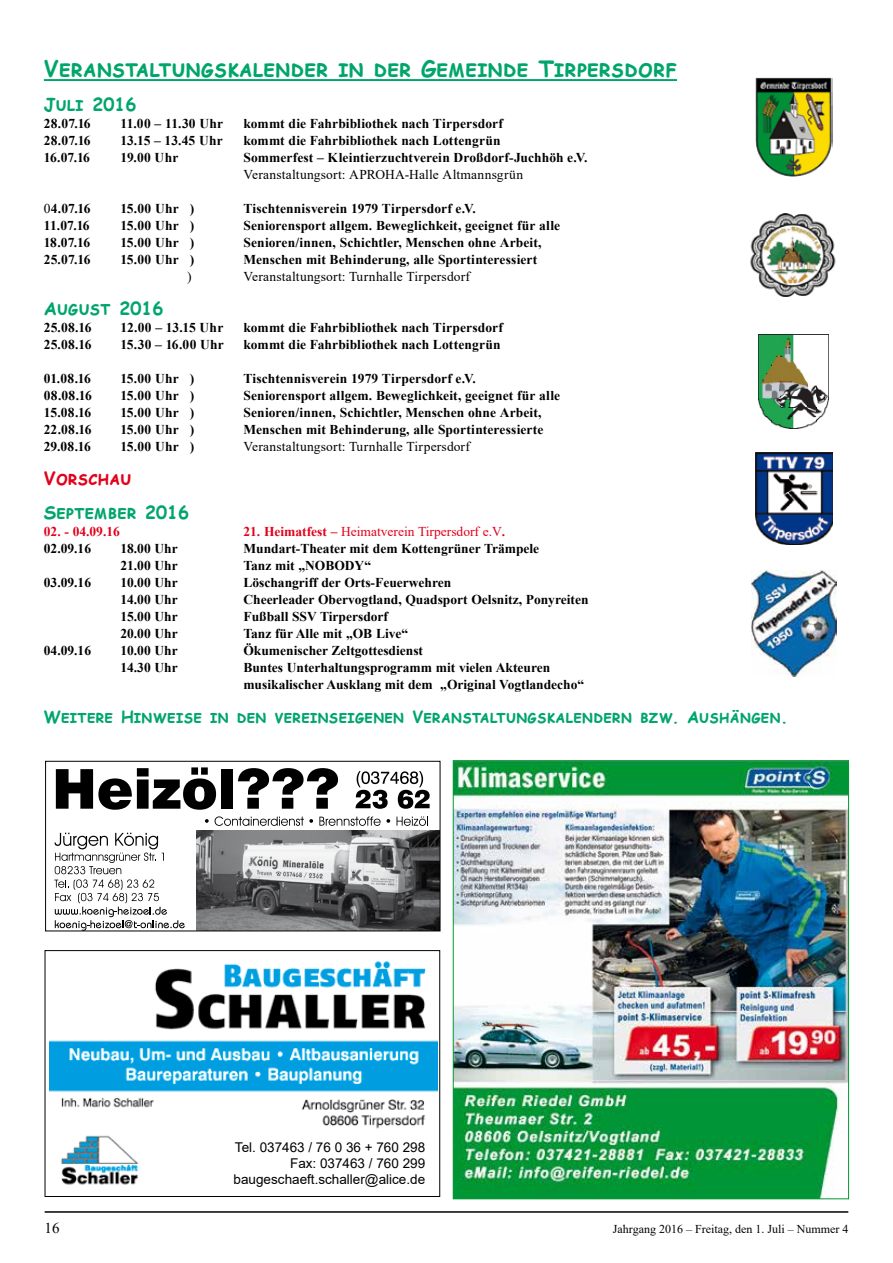
<style>
.page{position:relative;width:893px;height:1263px;background:#fff}
.page>*{position:absolute;margin:0;border:0;box-sizing:border-box;transform-origin:0 0}
.t1{font:700 22.5px "Comic Sans MS";color:#00a56c}
.t2{font:700 18px "Comic Sans MS";color:#00a56c}
.t3{font:700 18px "Comic Sans MS";color:#e2001a}
.t4{font:700 16.5px "Comic Sans MS";color:#00a56c}
.t5{font:15px "Times New Roman";color:#000}
.t6{font:700 13.5px/17px "Times New Roman";color:#000}
.t7{font:13.5px "Times New Roman";letter-spacing:.015em;color:#000}
.t8{font:13.5px/16.2px "Arial";color:#000;text-align:right}
.t9{font:13.5px "Times New Roman";color:#e2001a}
.t10{font:700 13.5px "Times New Roman";color:#e2001a}
.t11{font:12px "Times New Roman";color:#000}
.s1{font-weight:400}
.s2{font-weight:700}
</style>
<div class="page">
<hr style="left:45px;top:1211px;width:803px;height:2px;background:#000">
<img style="left:759px;top:334px;width:70px;height:95px">
<img style="left:752px;top:571px;width:84px;height:106px">
<img style="left:756px;top:452px;width:76px;height:92px">
<img style="left:755px;top:78px;width:77px;height:99px">
<img style="left:750px;top:213px;width:86px;height:84px">
<hr style="left:44px;top:79px;width:633px;height:2px;background:#00a56c">
<img style="left:49px;top:961px;width:388px;height:224px">
<div style="left:45px;top:950px;width:395px;height:247px;border:1px solid #000"></div>
<div style="left:151px;top:1138px;width:282px;height:56px;background:#fff"></div>
<img style="left:197px;top:830px;width:241px;height:99px">
<div style="left:45px;top:761px;width:395px;height:170px;border:1px solid #000"></div>
<svg style="left:54px;top:833px;width:131px;height:98px"></svg>
<svg style="left:205px;top:819px;width:4px;height:4px"></svg>
<svg style="left:215px;top:816px;width:98px;height:10px"></svg>
<svg style="left:319px;top:816px;width:71px;height:10px"></svg>
<svg style="left:397px;top:816px;width:31px;height:10px"></svg>
<svg style="left:56px;top:767px;width:160px;height:43px"></svg>
<div style="left:221px;top:769px;width:12px;height:40px;background:#000"></div>
<svg style="left:238px;top:768px;width:100px;height:41px"></svg>
<svg style="left:356px;top:771px;width:74px;height:38px"></svg>
<img style="left:455px;top:762px;width:392px;height:435px">
<h1 class="t1" style="left:44px;top:52px;width:635px">Veranstaltungskalender in der Gemeinde Tirpersdorf</h1>
<h2 class="t2" style="left:44px;top:91px;width:94px">Juli 2016</h2>
<p class="t6" style="left:44px;top:114px;width:48px">28.07.16</p>
<p class="t6" style="left:120px;top:114px;width:104px">11.00 – 11.30 Uhr</p>
<p class="t6" style="left:243px;top:114px;width:261px">kommt die Fahrbibliothek nach Tirpersdorf</p>
<p class="t6" style="left:44px;top:131px;width:48px">28.07.16</p>
<p class="t6" style="left:120px;top:131px;width:104px">13.15 – 13.45 Uhr</p>
<p class="t6" style="left:243px;top:131px;width:259px">kommt die Fahrbibliothek nach Lottengrün</p>
<p class="t6" style="left:44px;top:148px;width:48px">16.07.16</p>
<p class="t6" style="left:120px;top:148px;width:60px">19.00 Uhr</p>
<p class="t6" style="left:243px;top:148px;width:346px">Sommerfest – Kleintierzuchtverein Droßdorf-Juchhöh e.V.</p>
<p class="t7" style="left:243px;top:165px;width:281px">Veranstaltungsort: APROHA-Halle Altmannsgrün</p>
<p class="t6" style="left:44px;top:199px;width:48px"><span class="s1">0</span>4.07.16</p>
<p class="t6" style="left:120px;top:199px;width:76px">15.00 Uhr )</p>
<p class="t6" style="left:243px;top:199px;width:234px">Tischtennisverein 1979 Tirpersdorf e.V.</p>
<p class="t6" style="left:44px;top:216px;width:47px">11.07.16</p>
<p class="t6" style="left:120px;top:216px;width:76px">15.00 Uhr )</p>
<p class="t6" style="left:243px;top:216px;width:318px">Seniorensport allgem. Beweglichkeit, geeignet für alle</p>
<p class="t6" style="left:44px;top:233px;width:48px">18.07.16</p>
<p class="t6" style="left:120px;top:233px;width:76px">15.00 Uhr )</p>
<p class="t6" style="left:243px;top:233px;width:300px">Senioren/innen, Schichtler, Menschen ohne Arbeit,</p>
<p class="t6" style="left:44px;top:250px;width:48px">25.07.16</p>
<p class="t6" style="left:120px;top:250px;width:76px">15.00 Uhr )</p>
<p class="t6" style="left:243px;top:250px;width:295px">Menschen mit Behinderung, alle Sportinteressiert</p>
<p class="t7" style="left:187px;top:267px;width:6px">)</p>
<p class="t7" style="left:243px;top:267px;width:228px">Veranstaltungsort: Turnhalle Tirpersdorf</p>
<h2 class="t2" style="left:44px;top:295px;width:121px">August 2016</h2>
<p class="t6" style="left:44px;top:318px;width:49px">25.08.16</p>
<p class="t6" style="left:120px;top:318px;width:104px">12.00 – 13.15 Uhr</p>
<p class="t6" style="left:243px;top:318px;width:261px">kommt die Fahrbibliothek nach Tirpersdorf</p>
<p class="t6" style="left:44px;top:335px;width:49px">25.08.16</p>
<p class="t6" style="left:120px;top:335px;width:105px">15.30 – 16.00 Uhr</p>
<p class="t6" style="left:243px;top:335px;width:259px">kommt die Fahrbibliothek nach Lottengrün</p>
<p class="t6" style="left:44px;top:369px;width:49px">01.08.16</p>
<p class="t6" style="left:120px;top:369px;width:76px">15.00 Uhr )</p>
<p class="t6" style="left:243px;top:369px;width:234px">Tischtennisverein 1979 Tirpersdorf e.V.</p>
<p class="t6" style="left:44px;top:386px;width:50px">08.08.16</p>
<p class="t6" style="left:120px;top:386px;width:76px">15.00 Uhr )</p>
<p class="t6" style="left:243px;top:386px;width:318px">Seniorensport allgem. Beweglichkeit, geeignet für alle</p>
<p class="t6" style="left:44px;top:403px;width:49px">15.08.16</p>
<p class="t6" style="left:120px;top:403px;width:76px">15.00 Uhr )</p>
<p class="t6" style="left:243px;top:403px;width:300px">Senioren/innen, Schichtler, Menschen ohne Arbeit,</p>
<p class="t6" style="left:44px;top:420px;width:49px">22.08.16</p>
<p class="t6" style="left:120px;top:420px;width:76px">15.00 Uhr )</p>
<p class="t6" style="left:243px;top:420px;width:302px">Menschen mit Behinderung, alle Sportinteressierte</p>
<p class="t6" style="left:44px;top:437px;width:49px">29.08.16</p>
<p class="t6" style="left:120px;top:437px;width:76px">15.00 Uhr )</p>
<p class="t7" style="left:243px;top:437px;width:228px">Veranstaltungsort: Turnhalle Tirpersdorf</p>
<h2 class="t3" style="left:44px;top:465px;width:90px">Vorschau</h2>
<h2 class="t2" style="left:44px;top:499px;width:147px">September 2016</h2>
<p class="t10" style="left:44px;top:521px;width:78px">02. - 04.09.16</p>
<p class="t9" style="left:243px;top:522px;width:263px"><span class="s2">21. Heimatfest –</span> Heimatverein Tirpersdorf e.V<span class="s2">.</span></p>
<p class="t6" style="left:44px;top:539px;width:49px">02.09.16</p>
<p class="t6" style="left:120px;top:539px;width:59px">18.00 Uhr</p>
<p class="t6" style="left:243px;top:539px;width:297px">Mundart-Theater mit dem Kottengrüner Trämpele</p>
<p class="t6" style="left:120px;top:556px;width:59px">21.00 Uhr</p>
<p class="t6" style="left:243px;top:556px;width:129px">Tanz mit „NOBODY“</p>
<p class="t6" style="left:44px;top:573px;width:49px">03.09.16</p>
<p class="t6" style="left:120px;top:573px;width:59px">10.00 Uhr</p>
<p class="t6" style="left:243px;top:573px;width:209px">Löschangriff der Orts-Feuerwehren</p>
<p class="t6" style="left:120px;top:590px;width:59px">14.00 Uhr</p>
<p class="t6" style="left:243px;top:590px;width:347px">Cheerleader Obervogtland, Quadsport Oelsnitz, Ponyreiten</p>
<p class="t6" style="left:120px;top:607px;width:59px">15.00 Uhr</p>
<p class="t6" style="left:243px;top:607px;width:146px">Fußball SSV Tirpersdorf</p>
<p class="t6" style="left:120px;top:624px;width:59px">20.00 Uhr</p>
<p class="t6" style="left:243px;top:624px;width:166px">Tanz für Alle mit „OB Live“</p>
<p class="t6" style="left:44px;top:641px;width:49px">04.09.16</p>
<p class="t6" style="left:120px;top:641px;width:59px">10.00 Uhr</p>
<p class="t6" style="left:243px;top:641px;width:181px">Ökumenischer Zeltgottesdienst</p>
<p class="t6" style="left:120px;top:658px;width:59px">14.30 Uhr</p>
<p class="t6" style="left:243px;top:658px;width:342px">Buntes Unterhaltungsprogramm mit vielen Akteuren musikalischer Ausklang mit dem „Original Vogtlandecho“</p>
<p class="t4" style="left:44px;top:705px;width:746px">Weitere Hinweise in den vereinseigenen Veranstaltungskalendern bzw. Aushängen.</p>
<p class="t8" style="left:234px;top:1139px;width:193px">Tel. 037463 / 76 0 36 + 760 298<br>Fax: 037463 / 760 299 baugeschaeft.schaller@alice.de</p>
<p class="t5" style="left:45px;top:1217px;width:17px">16</p>
<p class="t11" style="left:613px;top:1220px;width:237px">Jahrgang 2016 – Freitag, den 1. Juli – Nummer 4</p>
</div>
